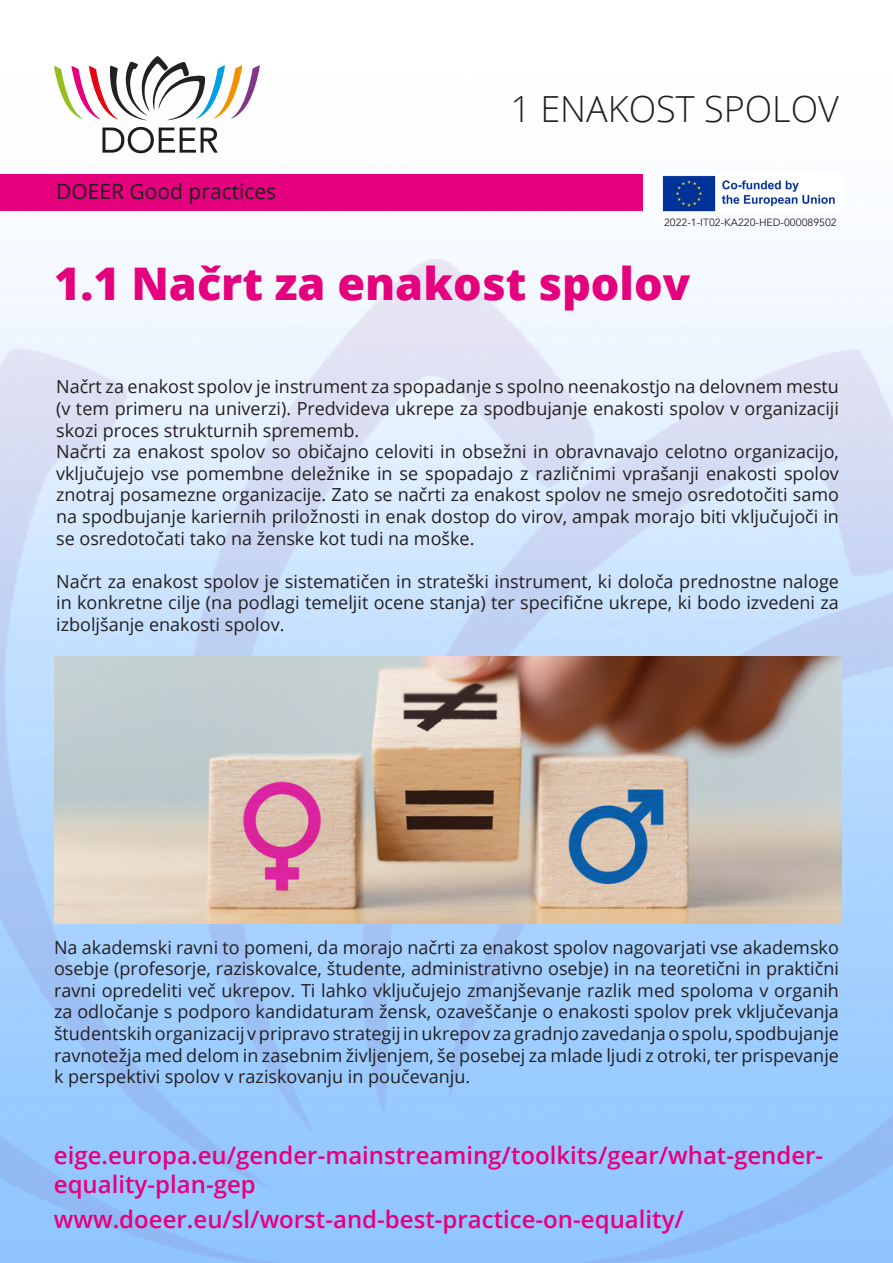
<style>
.page{position:relative;width:893px;height:1263px;background:#fff}
.page>*{position:absolute;margin:0;border:0;box-sizing:border-box;transform-origin:0 0}
.t1{font:800 45px "Open Sans";color:#e5007d}
.t2{font:300 36px "Open Sans";color:#231f20}
.t3{font:600 24px/28.8px "Open Sans";color:#e6007d}
.t4{font:21px "Open Sans";color:#231f20}
.t5{font:18px/21.6px "Open Sans";color:#231f20;text-align:justify}
.t6{font:10.5px "Avenir";color:#231f20}
</style>
<div class="page">
<div style="left:0;top:175px;width:642px;height:36px;background:#e5007d"></div>
<svg style="left:54px;top:56px;width:206px;height:65px"></svg>
<svg style="left:102px;top:127px;width:116px;height:26px"></svg>
<img style="left:662px;top:175px;width:173px;height:37px">
<img style="left:54px;top:656px;width:787px;height:268px">
<p class="t4" style="left:56px;top:177px;width:222px">DOEER Good practices</p>
<h2 class="t2" style="left:510px;top:84px;width:330px">1 ENAKOST SPOLOV</h2>
<p class="t6" style="left:664px;top:216px;width:174px">2022-1-IT02-KA220-HED-000089502</p>
<h1 class="t1" style="left:54px;top:250px;width:638px">1.1 Načrt za enakost spolov</h1>
<p class="t5" style="left:56px;top:375px;width:784px;text-align:left">Načrt za enakost spolov je instrument za spopadanje s spolno neenakostjo na delovnem mestu (v tem primeru na univerzi). Predvideva ukrepe za spodbujanje enakosti spolov v organizaciji skozi proces strukturnih sprememb.<br>Načrti za enakost spolov so običajno celoviti in obsežni in obravnavajo celotno organizacijo, vključujejo vse pomembne deležnike in se spopadajo z različnimi vprašanji enakosti spolov znotraj posamezne organizacije. Zato se načrti za enakost spolov ne smejo osredotočiti samo na spodbujanje kariernih priložnosti in enak dostop do virov, ampak morajo biti vključujoči in se osredotočati tako na ženske kot tudi na moške.</p>
<p class="t5" style="left:56px;top:570px;width:784px">Načrt za enakost spolov je sistematičen in strateški instrument, ki določa prednostne naloge in konkretne cilje (na podlagi temeljit ocene stanja) ter specifične ukrepe, ki bodo izvedeni za izboljšanje enakosti spolov.</p>
<p class="t5" style="left:54px;top:936px;width:786px">Na akademski ravni to pomeni, da morajo načrti za enakost spolov nagovarjati vse akademsko osebje (profesorje, raziskovalce, študente, administrativno osebje) in na teoretični in praktični ravni opredeliti več ukrepov. Ti lahko vključujejo zmanjševanje razlik med spoloma v organih za odločanje s podporo kandidaturam žensk, ozaveščanje o enakosti spolov prek vključevanja študentskih organizacij v pripravo strategij in ukrepov za gradnjo zavedanja o spolu, spodbujanje ravnotežja med delom in zasebnim življenjem, še posebej za mlade ljudi z otroki, ter prispevanje k perspektivi spolov v raziskovanju in poučevanju.</p>
<h3 class="t3" style="left:54px;top:1141px;width:771px">eige.europa.eu/gender-mainstreaming/toolkits/gear/what-gender&shy;equality-plan-gep</h3>
<h3 class="t3" style="left:54px;top:1204px;width:631px">www.doeer.eu/sl/worst-and-best-practice-on-equality/</h3>
</div>
